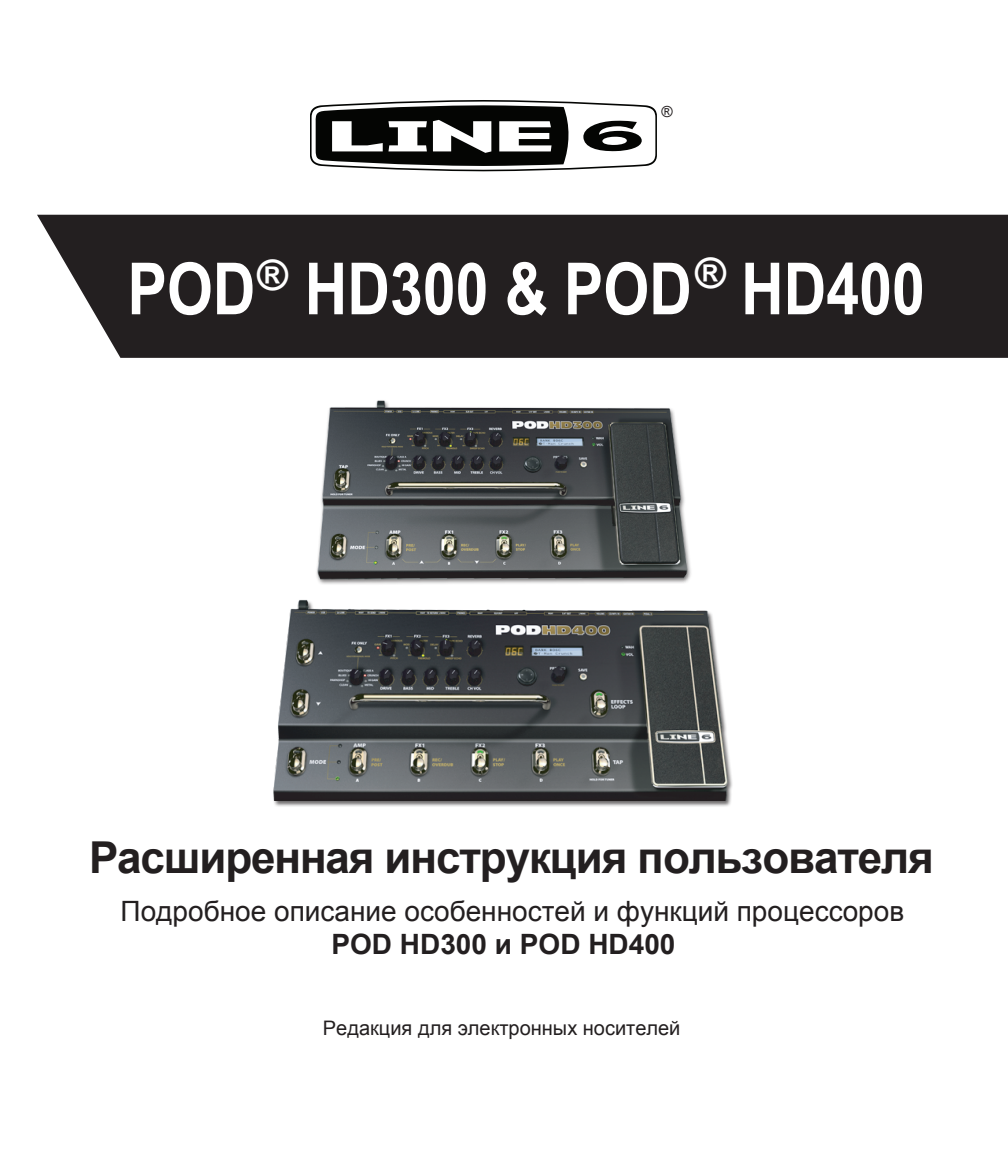
<style>
.page{position:relative;width:1008px;height:1152px;background:#fff}
.page>*{position:absolute;margin:0;border:0;box-sizing:border-box;transform-origin:0 0}
.t1{font:700 72px "Arial Narrow";color:#fff}
.t2{font:700 44px "Arial";letter-spacing:-.025em;color:#231f20}
.t3{font:700 42px "Arial";color:#fff}
.t4{font:28px "Arial";color:#231f20}
.t5{font:700 28px "Arial";color:#231f20}
.t6{font:20px "Arial";color:#231f20}
.t7{font:15.4px "Arial";color:#231f20}
</style>
<div class="page">
<svg style="left:310px;top:100px;width:347px;height:71px"></svg>
<div style="left:37px;top:214px;width:971px;height:144px;background:#231f20"></div>
<img style="left:273px;top:600px;width:459px;height:207px">
<img style="left:316px;top:400px;width:375px;height:184px">
<p class="t7" style="left:661px;top:101px;width:13px">®</p>
<h3 class="t3" style="left:695px;top:246px;width:32px">®</h3>
<h3 class="t3" style="left:257px;top:248px;width:32px">®</h3>
<h1 class="t1" style="left:128px;top:234px;width:799px">POD HD300 &amp; POD HD400</h1>
<h2 class="t2" style="left:89px;top:828px;width:846px">Расширенная инструкция пользователя</h2>
<p class="t4" style="left:121px;top:893px;width:785px">Подробное описание особенностей и функций процессоров</p>
<p class="t5" style="left:332px;top:926px;width:345px">POD HD300 и POD HD400</p>
<p class="t6" style="left:323px;top:1015px;width:359px">Редакция для электронных носителей</p>
</div>
